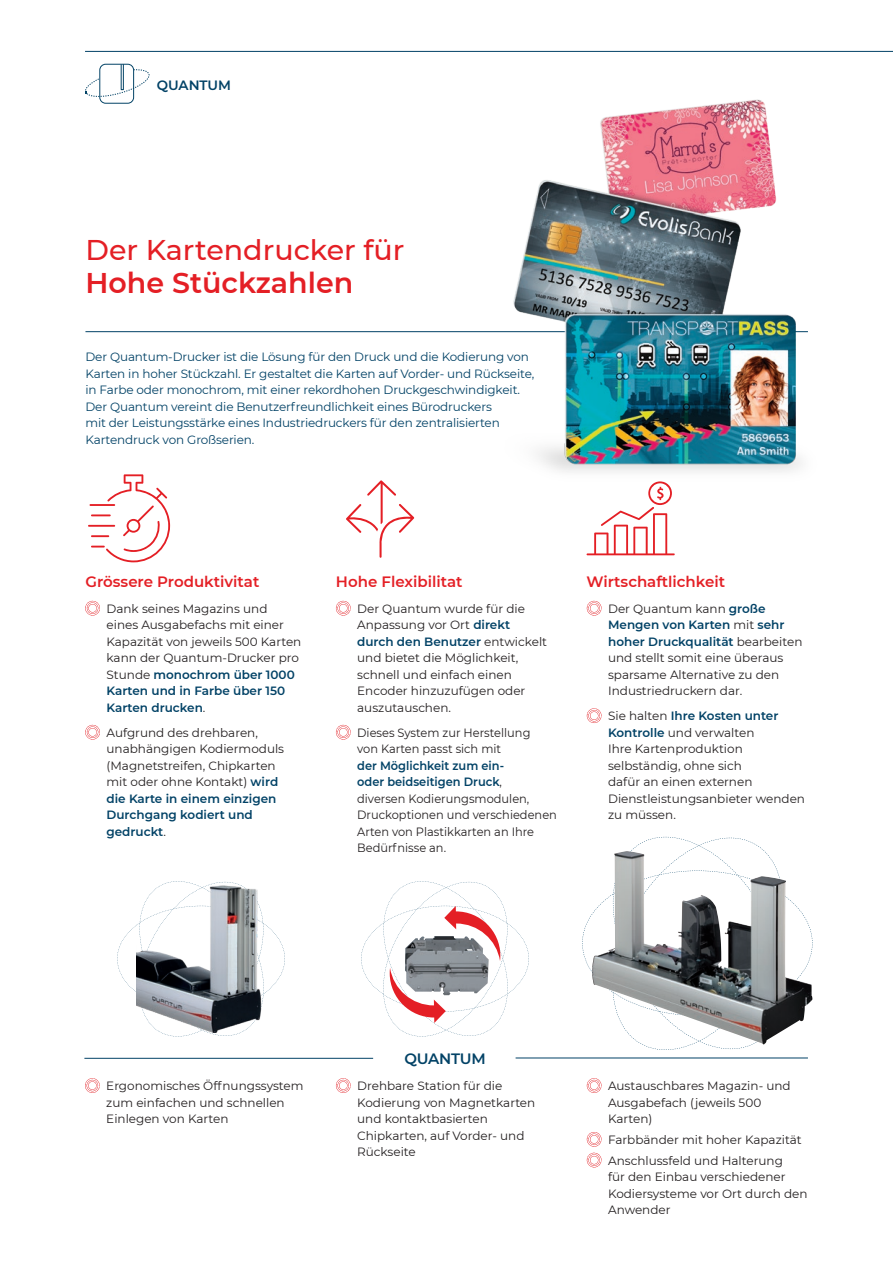
<style>
.page{position:relative;width:893px;height:1263px;background:#fff}
.page>*{position:absolute;margin:0;border:0;box-sizing:border-box;transform-origin:0 0}
.t1{font:500 28.5px "Montserrat";color:#e41f25}
.t2{font:600 28.5px "Montserrat";color:#e41f25}
.t3{font:600 15px "Montserrat";color:#e41f25}
.t4{font:600 15px "Montserrat";letter-spacing:-.015em;color:#024266}
.t5{font:600 13.5px "Montserrat";color:#024266}
.t6{font:12px/16.5px "Montserrat";color:#231f20}
.t7{font:12px/16.5px "Montserrat";letter-spacing:-.01em;color:#024266}
.t8{font:12px/16.5px "Montserrat";color:#231f20;scale:.95 1}
.s1{font-weight:600;color:#024266}
</style>
<div class="page">
<svg style="left:117px;top:925px;width:168px;height:111px"></svg>
<svg style="left:582px;top:837px;width:183px;height:213px"></svg>
<hr style="left:85px;top:331px;width:723px;height:1px;background:#024266">
<hr style="left:85px;top:51px;width:808px;height:1px;background:#024266">
<hr style="left:84px;top:1058px;width:289px;height:1px;background:#024266">
<hr style="left:516px;top:1057px;width:292px;height:1px;background:#024266">
<svg style="left:85px;top:600px;width:15px;height:16px"></svg>
<svg style="left:85px;top:724px;width:15px;height:16px"></svg>
<svg style="left:335px;top:600px;width:16px;height:16px"></svg>
<svg style="left:335px;top:724px;width:16px;height:16px"></svg>
<svg style="left:586px;top:600px;width:16px;height:16px"></svg>
<svg style="left:586px;top:708px;width:16px;height:15px"></svg>
<svg style="left:85px;top:1078px;width:15px;height:15px"></svg>
<svg style="left:335px;top:1078px;width:16px;height:15px"></svg>
<svg style="left:586px;top:1078px;width:16px;height:15px"></svg>
<svg style="left:586px;top:1132px;width:16px;height:36px"></svg>
<svg style="left:346px;top:480px;width:68px;height:78px"></svg>
<hr style="left:90px;top:504px;width:25px;height:2px;background:#e41f25">
<hr style="left:88px;top:525px;width:27px;height:2px;background:#e41f25">
<svg style="left:91px;top:474px;width:79px;height:88px"></svg>
<hr style="left:91px;top:514px;width:20px;height:2px;background:#e41f25">
<svg style="left:587px;top:503px;width:88px;height:52px"></svg>
<div style="left:99px;top:64px;width:35px;height:39px;border:1px solid #034366;border-radius:6px"></div>
<div style="left:121px;top:64px;width:3px;height:26px;border:1px solid #034366"></div>
<svg style="left:85px;top:69px;width:64px;height:30px"></svg>
<img style="left:473px;top:99px;width:335px;height:404px">
<img style="left:136px;top:881px;width:133px;height:151px">
<img style="left:592px;top:851px;width:220px;height:194px">
<svg style="left:361px;top:881px;width:168px;height:155px"></svg>
<p class="t5" style="left:157px;top:75px;width:76px">QUANTUM</p>
<h1 class="t1" style="left:85px;top:230px;width:321px">Der Kartendrucker für</h1>
<h1 class="t2" style="left:85px;top:263px;width:269px">Hohe Stückzahlen</h1>
<p class="t7" style="left:85px;top:348px;width:450px">Der Quantum-Drucker ist die Lösung für den Druck und die Kodierung von Karten in hoher Stückzahl. Er gestaltet die Karten auf Vorder- und Rückseite, in Farbe oder monochrom, mit einer rekordhohen Druckgeschwindigkeit.<br>Der Quantum vereint die Benutzerfreundlichkeit eines Bürodruckers<br>mit der Leistungsstärke eines Industriedruckers für den zentralisierten Kartendruck von Großserien.</p>
<p class="t3" style="left:85px;top:571px;width:175px">Grössere Produktivitat</p>
<p class="t3" style="left:336px;top:571px;width:128px">Hohe Flexibilitat</p>
<p class="t3" style="left:586px;top:571px;width:140px">Wirtschaftlichkeit</p>
<p class="t6" style="left:107px;top:600px;width:196px">Dank seines Magazins und eines Ausgabefachs mit einer<br>Kapazität von jeweils 500 Karten kann der Quantum-Drucker pro<br>Stunde <span class="s1">monochrom über 1000<br>Karten und in Farbe über 150<br>Karten drucken</span>.</p>
<p class="t6" style="left:107px;top:724px;width:179px">Aufgrund des drehbaren, unabhängigen Kodiermoduls (Magnetstreifen, Chipkarten mit oder ohne Kontakt) <span class="s1">wird die Karte in einem einzigen<br>Durchgang kodiert und gedruckt</span>.</p>
<p class="t6" style="left:357px;top:600px;width:191px">Der Quantum wurde für die<br>Anpassung vor Ort <span class="s1">direkt durch den Benutzer</span> entwickelt und bietet die Möglichkeit, schnell und einfach einen<br>Encoder hinzuzufügen oder auszutauschen.</p>
<p class="t8" style="left:357px;top:724px;width:184px">Dieses System zur Herstellung von Karten passt sich mit</p>
<p class="t8" style="left:357px;top:757px;width:212px"><span class="s1">der Möglichkeit zum ein-<br>oder beidseitigen Druck</span>,<br>diversen Kodierungsmodulen,<br>Druckoptionen und verschiedenen<br>Arten von Plastikkarten an Ihre<br>Bedürfnisse an.</p>
<p class="t6" style="left:608px;top:600px;width:196px">Der Quantum kann <span class="s1">große<br>Mengen von Karten</span> mit <span class="s1">sehr hoher Druckqualität</span> bearbeiten und stellt somit eine überaus sparsame Alternative zu den<br>Industriedruckern dar.</p>
<p class="t6" style="left:608px;top:707px;width:198px">Sie halten <span class="s1">Ihre Kosten unter<br>Kontrolle</span> und verwalten<br>Ihre Kartenproduktion selbständig, ohne sich<br>dafür an einen externen<br>Dienstleistungsanbieter wenden zu müssen.</p>
<p class="t4" style="left:404px;top:1048px;width:83px">QUANTUM</p>
<p class="t6" style="left:106px;top:1077px;width:199px">Ergonomisches Öffnungssystem zum einfachen und schnellen<br>Einlegen von Karten</p>
<p class="t6" style="left:357px;top:1077px;width:180px">Drehbare Station für die<br>Kodierung von Magnetkarten und kontaktbasierten<br>Chipkarten, auf Vorder- und<br>Rückseite</p>
<p class="t6" style="left:608px;top:1077px;width:184px">Austauschbares Magazin- und<br>Ausgabefach (jeweils 500<br>Karten)</p>
<p class="t6" style="left:608px;top:1129px;width:195px;line-height:20.7px">Farbbänder mit hoher Kapazität<br>Anschlussfeld und Halterung</p>
<p class="t6" style="left:608px;top:1168px;width:201px">für den Einbau verschiedener<br>Kodiersysteme vor Ort durch den<br>Anwender</p>
</div>
